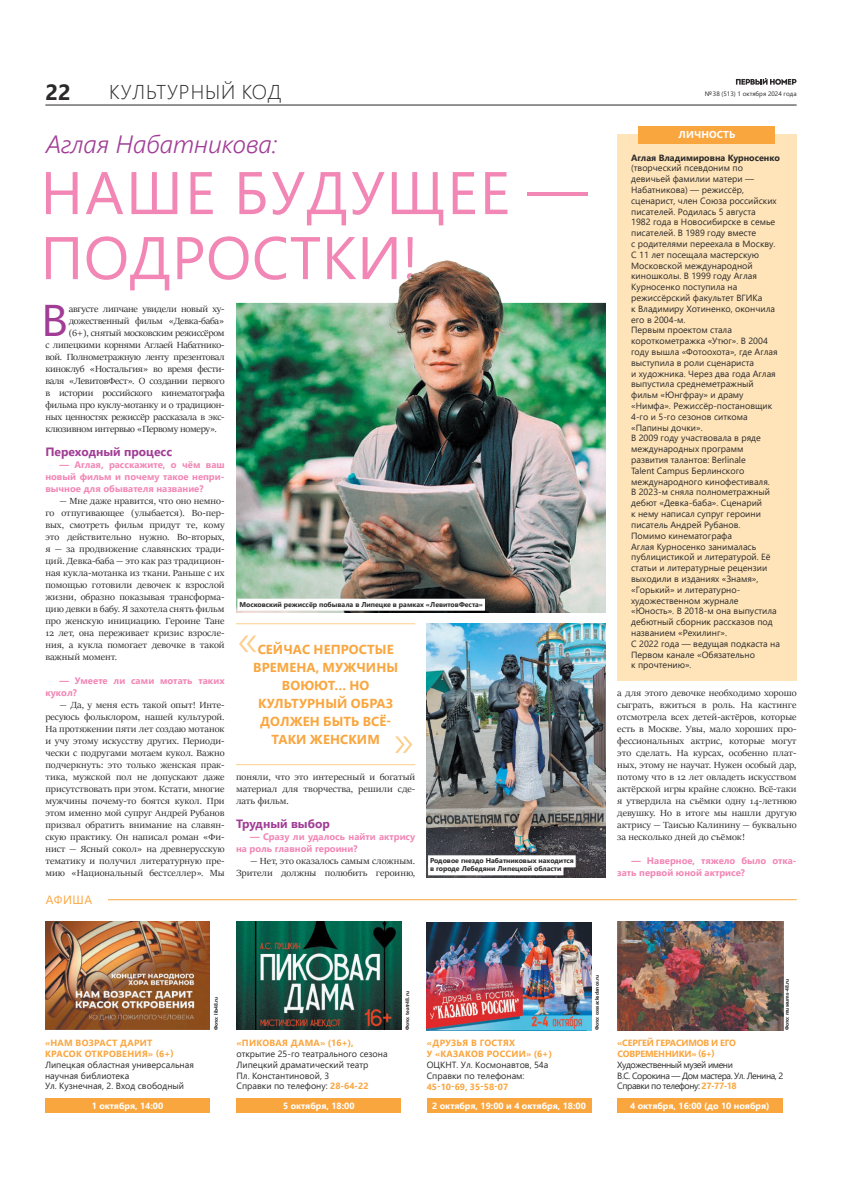
<style>
.page{position:relative;width:842px;height:1191px;background:#fff}
.page>*{position:absolute;margin:0;border:0;box-sizing:border-box;transform-origin:0 0}
.t1{font:60px/65px "Segoe UI";letter-spacing:.035em;color:#f287b6}
.t2{font:300 50px "Segoe UI";color:#fdcf8c}
.t3{font:44.3px "Segoe UI";color:#a13d96;scale:1.07 1}
.t4{font:italic 300 25px "Segoe UI";color:#a13d96}
.t5{font:700 22px "Segoe UI";color:#2b292a}
.t6{font:300 20px "Segoe UI";letter-spacing:.045em;color:#2b292a}
.t7{font:700 13px/18px "Segoe UI";letter-spacing:.01em;color:#faa63f;text-align:center}
.t8{font:700 12px "Segoe UI";color:#a13d96}
.t9{font:12px "Segoe UI";letter-spacing:.035em;color:#faa63f}
.t10{font:10px/12px "Sitka Banner";letter-spacing:-.025em;color:#2b292a;text-align:justify;scale:1.07 1}
.t11{font:10px/12px "Sitka Banner";color:#2b292a;text-align:right;scale:1.07 1}
.t12{font:700 10px "Segoe UI";letter-spacing:.01em;color:#fff}
.t13{font:700 9.5px/12px "Segoe UI";color:#f287b6}
.t14{font:9px/10.8px "Segoe UI";color:#2b292a}
.t15{font:700 9px/10.8px "Segoe UI";letter-spacing:.025em;color:#faa63f}
.t16{font:9px/10.8px "Segoe UI";letter-spacing:-.05em;color:#2b292a}
.t17{font:700 9px "Segoe UI";color:#fff}
.t18{font:700 9px/10.8px "Segoe UI";letter-spacing:-.015em;color:#faa63f}
.t19{font:700 9px "Segoe UI";color:#2b292a}
.t20{font:700 9px "Segoe UI";color:#faa63f}
.t21{font:700 7px/8px "Segoe UI";color:#2b292a}
.t22{font:6.4px "Segoe UI";color:#2b292a}
.t23{font:700 5px "Segoe UI";color:#2b292a}
.s1{font-weight:700;color:#faa63f}
</style>
<div class="page">
<hr style="left:45px;top:104px;width:752px;height:1px;background:#2b292a">
<svg style="left:736px;top:78px;width:60px;height:7px"></svg>
<hr style="left:108px;top:899px;width:689px;height:1px;background:#faa63f">
<img style="left:617px;top:922px;width:166px;height:108px">
<div style="left:617px;top:1098px;width:165px;height:15px;background:#faa63f"></div>
<img style="left:45px;top:921px;width:165px;height:109px">
<div style="left:45px;top:1098px;width:165px;height:14px;background:#faa63f"></div>
<img style="left:236px;top:921px;width:165px;height:109px">
<div style="left:236px;top:1098px;width:165px;height:14px;background:#faa63f"></div>
<img style="left:427px;top:922px;width:164px;height:108px">
<div style="left:427px;top:1098px;width:164px;height:15px;background:#faa63f"></div>
<hr style="left:236px;top:623px;width:179px;height:1px;background:#fdcf8c">
<hr style="left:236px;top:764px;width:179px;height:1px;background:#fdcf8c">
<div style="left:617px;top:135px;width:180px;height:546px;background:#fee4b8"></div>
<div style="left:639px;top:126px;width:136px;height:18px;background:#faa63f"></div>
<img style="left:427px;top:623px;width:179px;height:254px">
<img style="left:236px;top:260px;width:370px;height:352px">
<div style="left:428px;top:855px;width:148px;height:12px;background:#fff"></div>
<div style="left:428px;top:863px;width:135px;height:12px;background:#fff"></div>
<div style="left:237px;top:598px;width:248px;height:12px;background:#fff"></div>
<h3 class="t5" style="left:45px;top:71px;width:27px">22</h3>
<h3 class="t6" style="left:109px;top:73px;width:173px">КУЛЬТУРНЫЙ КОД</h3>
<p class="t22" style="left:705px;top:88px;width:93px">№ 38 (513) 1 октября 2024 года</p>
<h3 class="t4" style="left:46px;top:120px;width:233px">Аглая Набатникова:</h3>
<h1 class="t1" style="left:40px;top:155px;width:549px">НАШЕ БУДУЩЕЕ —<br>ПОДРОСТКИ!</h1>
<h3 class="t3" style="left:41px;top:278px;width:27px">В</h3>
<p class="t10" style="left:69px;top:303px;width:147px">августе липчане увидели новый ху-</p>
<p class="t10" style="left:69px;top:315px;width:147px">дожественный фильм «Девка-баба»</p>
<p class="t10" style="left:69px;top:327px;width:147px">(6+), снятый московским режиссёром</p>
<p class="t10" style="left:45px;top:339px;width:169px">с липецкими корнями Аглаей Набатнико-</p>
<p class="t10" style="left:45px;top:351px;width:169px">вой. Полнометражную ленту презентовал</p>
<p class="t10" style="left:45px;top:363px;width:169px">киноклуб «Ностальгия» во время фести-</p>
<p class="t10" style="left:45px;top:375px;width:169px">валя «ЛевитовФест». О создании первого</p>
<p class="t10" style="left:45px;top:387px;width:169px">в истории российского кинематографа</p>
<p class="t10" style="left:45px;top:399px;width:169px">фильма про куклу-мотанку и о традицион-</p>
<p class="t10" style="left:45px;top:411px;width:169px">ных ценностях режиссёр рассказала в экс-</p>
<p class="t10" style="left:45px;top:423px;width:162px">клюзивном интервью «Первому номеру».</p>
<p class="t8" style="left:45px;top:440px;width:128px">Переходный процесс</p>
<p class="t13" style="left:45px;top:458px;width:181px;text-align:justify;text-indent:14px">— Аглая, расскажите, о чём ваш новый фильм и почему такое непри&shy;вычное для обывателя название?</p>
<p class="t10" style="left:45px;top:495px;width:169px;text-indent:14px">— Мне даже нравится, что оно немно&shy;го отпугивающее (улыбается). Во-пер&shy;вых, смотреть фильм придут те, кому это действительно нужно. Во-вторых, я — за продвижение славянских тради&shy;ций. Девка-баба — это как раз традицион&shy;ная кукла-мотанка из ткани. Раньше с их помощью готовили девочек к взрослой жизни, образно показывая трансформа&shy;цию девки в бабу. Я захотела снять фильм про женскую инициацию. Героине Тане 12 лет, она переживает кризис взросле&shy;ния, а кукла помогает девочке в такой важный момент.</p>
<p class="t13" style="left:45px;top:674px;width:181px;text-indent:14px">— Умеете ли сами мотать таких кукол?</p>
<p class="t10" style="left:45px;top:699px;width:169px;text-indent:14px">— Да, у меня есть такой опыт! Инте&shy;ресуюсь фольклором, нашей культурой.<br>На протяжении пяти лет создаю мотанок и учу этому искусству других. Периоди&shy;чески с подругами мотаем кукол. Важно подчеркнуть: это только женская прак&shy;тика, мужской пол не допускают даже присутствовать при этом. Кстати, многие мужчины почему-то боятся кукол. При этом именно мой супруг Андрей Рубанов призвал обратить внимание на славян&shy;скую практику. Он написал роман «Фи&shy;нист — Ясный сокол» на древнерусскую тематику и получил литературную пре&shy;мию «Национальный бестселлер». Мы</p>
<p class="t21" style="left:239px;top:599px;width:245px">Московский режиссёр побывала в Липецке в рамках «ЛевитовФеста»</p>
<h2 class="t2" style="left:236px;top:592px;width:25px">«</h2>
<h3 class="t7" style="left:253px;top:639px;width:146px">СЕЙЧАС НЕПРОСТЫЕ<br>ВРЕМЕНА, МУЖЧИНЫ<br>ВОЮЮТ… НО<br>КУЛЬТУРНЫЙ ОБРАЗ<br>ДОЛЖЕН БЫТЬ ВСЁ-<br>ТАКИ ЖЕНСКИМ</h3>
<h2 class="t2" style="left:415px;top:796px;width:25px;rotate:-180deg">«</h2>
<p class="t10" style="left:236px;top:771px;width:169px">поняли, что это интересный и богатый материал для творчества, решили сде&shy;лать фильм.</p>
<p class="t8" style="left:236px;top:812px;width:95px">Трудный выбор</p>
<p class="t13" style="left:236px;top:830px;width:181px;text-indent:14px">— Сразу ли удалось найти актрису на роль главной героини?</p>
<p class="t11" style="left:236px;top:855px;width:169px">— Нет, это оказалось самым сложным.<br>Зрители должны полюбить героиню,</p>
<p class="t21" style="left:430px;top:856px;width:145px">Родовое гнездо Набатниковых находится в городе Лебедяни Липецкой области</p>
<p class="t9" style="left:46px;top:888px;width:48px">АФИША</p>
<p class="t12" style="left:679px;top:125px;width:58px">ЛИЧНОСТЬ</p>
<p class="t19" style="left:631px;top:149px;width:150px">Аглая Владимировна Курносенко</p>
<p class="t14" style="left:631px;top:162px;width:150px">(творческий псевдоним по девичьей фамилии матери —<br>Набатникова) — режиссёр, сценарист, член Союза российских писателей. Родилась 5 августа<br>1982 года в Новосибирске в семье писателей. В 1989 году вместе<br>с родителями переехала в Москву.<br>С 11 лет посещала мастерскую<br>Московской международной киношколы. В 1999 году Аглая<br>Курносенко поступила на режиссёрский факультет ВГИКа<br>к Владимиру Хотиненко, окончила его в 2004-м.<br>Первым проектом стала короткометражка «Утюг». В 2004 году вышла «Фотоохота», где Аглая выступила в роли сценариста<br>и художника. Через два года Аглая выпустила среднеметражный фильм «Юнгфрау» и драму «Нимфа». Режиссëр-постановщик<br>4-го и 5-го сезонов ситкома «Папины дочки».<br>В 2009 году участвовала в ряде международных программ развития талантов: Berlinale<br>Talent Campus Берлинского международного кинофестиваля.<br>В 2023-м сняла полнометражный дебют «Девка-баба». Сценарий<br>к нему написал супруг героини писатель Андрей Рубанов.<br>Помимо кинематографа<br>Аглая Курносенко занималась публицистикой и литературой. Её статьи и литературные рецензии выходили в изданиях «Знамя», «Горький» и литературно&shy;художественном журнале «Юность». В 2018-м она выпустила дебютный сборник рассказов под названием «Рехилинг».<br>С 2022 года — ведущая подкаста на<br>Первом канале «Обязательно<br>к прочтению».</p>
<p class="t10" style="left:617px;top:687px;width:169px">а для этого девочке необходимо хорошо сыграть, вжиться в роль. На кастинге отсмотрела всех детей-актёров, которые есть в Москве. Увы, мало хороших про&shy;фессиональных актрис, которые могут это сделать. На курсах, особенно плат&shy;ных, этому не научат. Нужен особый дар, потому что в 12 лет овладеть искусством актёрской игры крайне сложно. Всё-таки я утвердила на съёмки одну 14-летнюю девушку. Но в итоге мы нашли другую актрису — Таисью Калинину — буквально за несколько дней до съёмок!</p>
<p class="t13" style="left:617px;top:854px;width:181px;text-indent:14px">— Наверное, тяжело было отка&shy;зать первой юной актрисе?</p>
<p class="t15" style="left:45px;top:1037px;width:130px">«НАМ ВОЗРАСТ ДАРИТ<br>КРАСОК ОТКРОВЕНИЯ» (6+)</p>
<p class="t14" style="left:45px;top:1058px;width:150px">Липецкая областная универсальная научная библиотека<br>Ул. Кузнечная, 2. Вход свободный</p>
<p class="t17" style="left:92px;top:1097px;width:73px">1 октября, 14:00</p>
<p class="t23" style="left:211px;top:1030px;width:35px;rotate:-90deg">Фото: lib48.ru</p>
<p class="t15" style="left:236px;top:1037px;width:119px">«ПИКОВАЯ ДАМА» (16+),</p>
<p class="t14" style="left:236px;top:1047px;width:153px">открытие 25-го театрального сезона<br>Липецкий драматический театр<br>Пл. Константиновой, 3<br>Справки по телефону: <span class="s1">28-64-22</span></p>
<p class="t17" style="left:283px;top:1097px;width:73px">5 октября, 18:00</p>
<p class="t23" style="left:403px;top:1030px;width:40px;rotate:-90deg">Фото: teatr48.ru</p>
<p class="t15" style="left:427px;top:1037px;width:127px">«ДРУЗЬЯ В ГОСТЯХ<br>У «КАЗАКОВ РОССИИ» (6+)</p>
<p class="t14" style="left:427px;top:1058px;width:123px">ОЦКНТ. Ул. Космонавтов, 54а<br>Справки по телефонам:</p>
<p class="t20" style="left:427px;top:1078px;width:83px">45-10-69, 35-58-07</p>
<p class="t17" style="left:432px;top:1097px;width:155px">2 октября, 19:00 и 4 октября, 18:00</p>
<p class="t23" style="left:592px;top:1030px;width:57px;rotate:-90deg">Фото: cossacksdance.ru</p>
<p class="t23" style="left:782px;top:1030px;width:53px;rotate:-90deg">Фото: museums-48.ru</p>
<p class="t18" style="left:617px;top:1037px;width:120px">«СЕРГЕЙ ГЕРАСИМОВ И ЕГО<br>СОВРЕМЕННИКИ» (6+)</p>
<p class="t16" style="left:617px;top:1058px;width:168px">Художественный музей имени<br>В.С. Сорокина — Дом мастера. Ул. Ленина, 2<br>Справки по телефону: <span class="s1">27-77-18</span></p>
<p class="t17" style="left:630px;top:1097px;width:141px">4 октября, 16:00 (до 10 ноября)</p>
</div>
